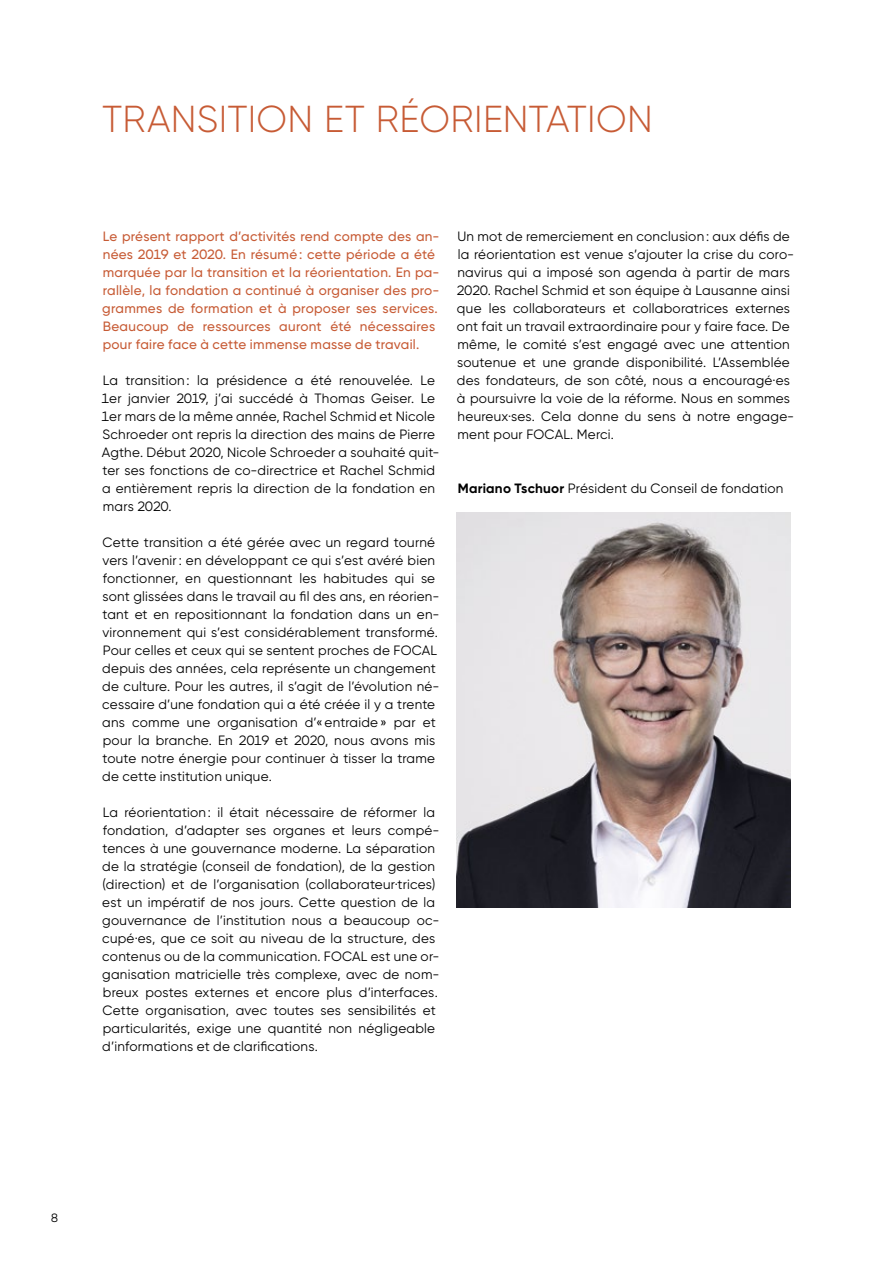
<style>
.page{position:relative;width:893px;height:1263px;background:#fff}
.page>*{position:absolute;margin:0;border:0;box-sizing:border-box;transform-origin:0 0}
.t1{font:300 37.5px "Gilroy";letter-spacing:.01em;color:#c75b35}
.t2{font:13.5px/18px "Gilroy";letter-spacing:.02em;color:#000}
.t3{font:500 13.5px/18px "Gilroy";letter-spacing:.015em;color:#c75b35}
.t4{font:12px "Gilroy";color:#000}
.s1{font-weight:700}
</style>
<div class="page">
<img style="left:457px;top:512px;width:333px;height:395px">
<h1 class="t1" style="left:102px;top:96px;width:552px">TRANSITION ET RÉORIENTATION</h1>
<p class="t3" style="left:102px;top:227px;width:339px">Le présent rapport d’activités rend compte des an&shy;nées 2019 et 2020. En résumé: cette période a été marquée par la transition et la réorientation. En pa&shy;rallèle, la fondation a continué à organiser des pro&shy;grammes de formation et à proposer ses services.<br>Beaucoup de ressources auront été nécessaires pour faire face à cette immense masse de travail.</p>
<p class="t2" style="left:102px;top:371px;width:339px">La transition: la présidence a été renouvelée. Le 1er janvier 2019, j’ai succédé à Thomas Geiser. Le 1er mars de la même année, Rachel Schmid et Nicole Schroeder ont repris la direction des mains de Pierre Agthe. Début 2020, Nicole Schroeder a souhaité quit&shy;ter ses fonctions de co-directrice et Rachel Schmid a entièrement repris la direction de la fondation en mars 2020.</p>
<p class="t2" style="left:102px;top:533px;width:339px">Cette transition a été gérée avec un regard tourné vers l’avenir: en développant ce qui s’est avéré bien fonctionner, en questionnant les habitudes qui se sont glissées dans le travail au fil des ans, en réorien&shy;tant et en repositionnant la fondation dans un en&shy;vironnement qui s’est considérablement transformé.<br>Pour celles et ceux qui se sentent proches de FOCAL depuis des années, cela représente un changement de culture. Pour les autres, il s’agit de l’évolution né&shy;cessaire d’une fondation qui a été créée il y a trente ans comme une organisation d’«entraide» par et pour la branche. En 2019 et 2020, nous avons mis toute notre énergie pour continuer à tisser la trame de cette institution unique.</p>
<p class="t2" style="left:102px;top:803px;width:339px">La réorientation: il était nécessaire de réformer la fondation, d’adapter ses organes et leurs compé&shy;tences à une gouvernance moderne. La séparation de la stratégie (conseil de fondation), de la gestion (direction) et de l’organisation (collaborateur·trices) est un impératif de nos jours. Cette question de la gouvernance de l’institution nous a beaucoup oc&shy;cupé·es, que ce soit au niveau de la structure, des contenus ou de la communication. FOCAL est une or&shy;ganisation matricielle très complexe, avec de nom&shy;breux postes externes et encore plus d’interfaces.<br>Cette organisation, avec toutes ses sensibilités et particularités, exige une quantité non négligeable d’informations et de clarifications.</p>
<p class="t2" style="left:457px;top:227px;width:339px">Un mot de remerciement en conclusion: aux défis de la réorientation est venue s’ajouter la crise du coro&shy;navirus qui a imposé son agenda à partir de mars 2020. Rachel Schmid et son équipe à Lausanne ainsi que les collaborateurs et collaboratrices externes ont fait un travail extraordinaire pour y faire face. De même, le comité s’est engagé avec une attention soutenue et une grande disponibilité. L’Assemblée des fondateurs, de son côté, nous a encouragé·es à poursuivre la voie de la réforme. Nous en sommes heureux·ses. Cela donne du sens à notre engage&shy;ment pour FOCAL. Merci.</p>
<p class="t2" style="left:458px;top:479px;width:327px"><span class="s1">Mariano Tschuor</span> Président du Conseil de fondation</p>
<p class="t4" style="left:51px;top:1210px;width:8px">8</p>
</div>
